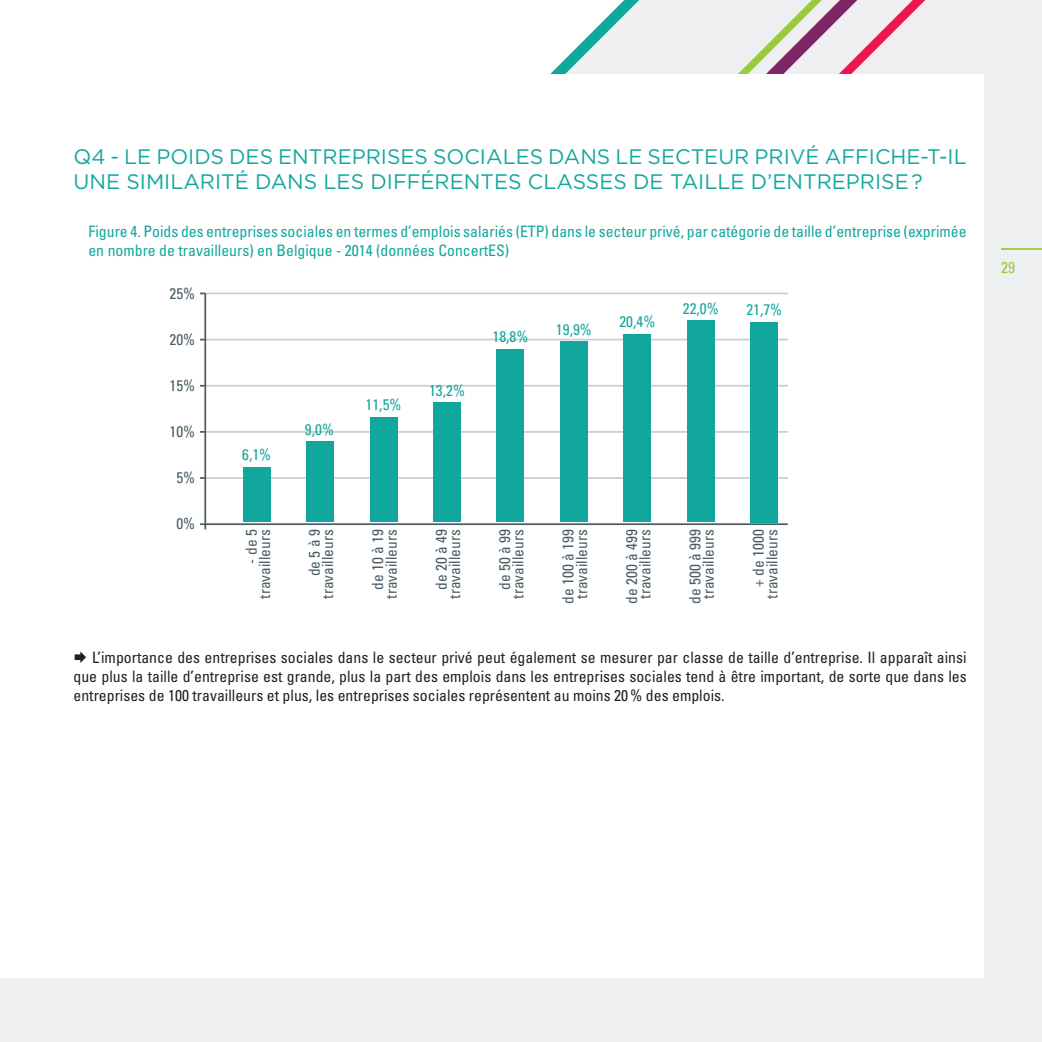
<style>
.page{position:relative;width:1042px;height:1042px;background:#eeeff0}
.page>*{position:absolute;margin:0;border:0;box-sizing:border-box;transform-origin:0 0}
.t1{font:21px/25.2px "Gotham";color:#12a79d}
.t2{font:condensed 15.75px/18.9px "Univers";color:#231f20;text-align:justify}
.t3{font:condensed 15.75px/18.9px "Univers";color:#12a79d}
.t4{font:condensed 15.75px "Univers";color:#99ca3b}
.t5{font:condensed 15.4px/13.5px "Univers";color:#4c5c65;text-align:center}
.t6{font:condensed 15.4px "Univers";color:#12a79d}
</style>
<div class="page">
<svg style="left:0;top:0;width:925px;height:74px"></svg>
<hr style="left:1001px;top:248px;width:41px;height:2px;background:#99ca3b">
<div style="left:0;top:74px;width:983px;height:903px;background:#fff"></div>
<hr style="left:205px;top:385px;width:583px;height:2px;background:#4c5c65">
<hr style="left:205px;top:431px;width:583px;height:2px;background:#4c5c65">
<hr style="left:205px;top:477px;width:583px;height:2px;background:#4c5c65">
<hr style="left:205px;top:523px;width:583px;height:2px;background:#4c5c65">
<hr style="left:205px;top:292px;width:583px;height:2px;background:#4c5c65">
<svg style="left:200px;top:523px;width:6px;height:6px"></svg>
<hr style="left:205px;top:339px;width:583px;height:1px;background:#4c5c65">
<hr style="left:204px;top:293px;width:2px;height:231px;background:#4c5c65">
<div style="left:306px;top:442px;width:28px;height:80px;background:#12a79d"></div>
<div style="left:750px;top:322px;width:28px;height:200px;background:#12a79d"></div>
<div style="left:687px;top:321px;width:27px;height:201px;background:#12a79d"></div>
<div style="left:624px;top:334px;width:27px;height:188px;background:#12a79d"></div>
<div style="left:560px;top:342px;width:27px;height:180px;background:#12a79d"></div>
<div style="left:497px;top:349px;width:27px;height:173px;background:#12a79d"></div>
<div style="left:433px;top:403px;width:28px;height:119px;background:#12a79d"></div>
<div style="left:370px;top:417px;width:27px;height:105px;background:#12a79d"></div>
<div style="left:243px;top:467px;width:27px;height:55px;background:#12a79d"></div>
<h1 class="t1" style="left:74px;top:144px;width:894px">Q4 - LE POIDS DES ENTREPRISES SOCIALES DANS LE SECTEUR PRIVÉ AFFICHE-T-IL<br>UNE SIMILARITÉ DANS LES DIFFÉRENTES CLASSES DE TAILLE D’ENTREPRISE?</h1>
<p class="t3" style="left:88px;top:222px;width:879px">Figure 4. Poids des entreprises sociales en termes d’emplois salariés (ETP) dans le secteur privé, par catégorie de taille d’entreprise (exprimée en nombre de travailleurs) en Belgique - 2014 (données ConcertES)</p>
<p class="t5" style="left:170px;top:286px;width:27px">25%</p>
<p class="t5" style="left:170px;top:332px;width:27px">20%</p>
<p class="t5" style="left:170px;top:378px;width:27px">15%</p>
<p class="t5" style="left:170px;top:424px;width:27px">10%</p>
<p class="t5" style="left:176px;top:470px;width:20px">5%</p>
<p class="t5" style="left:176px;top:517px;width:20px">0%</p>
<p class="t6" style="left:242px;top:445px;width:31px">6,1%</p>
<p class="t6" style="left:305px;top:419px;width:31px">9,0%</p>
<p class="t6" style="left:366px;top:395px;width:37px">11,5%</p>
<p class="t6" style="left:429px;top:380px;width:37px">13,2%</p>
<p class="t6" style="left:492px;top:327px;width:37px">18,8%</p>
<p class="t6" style="left:556px;top:319px;width:37px">19,9%</p>
<p class="t6" style="left:619px;top:312px;width:37px">20,4%</p>
<p class="t6" style="left:683px;top:298px;width:37px">22,0%</p>
<p class="t6" style="left:746px;top:300px;width:37px">21,7%</p>
<p class="t5" style="left:244px;top:599px;width:71px;text-align:right;rotate:-90deg">- de 5 travailleurs</p>
<p class="t5" style="left:561px;top:604px;width:76px;rotate:-90deg">de 100 à 199 travailleurs</p>
<p class="t5" style="left:624px;top:604px;width:76px;rotate:-90deg">de 200 à 499 travailleurs</p>
<p class="t5" style="left:688px;top:604px;width:76px;rotate:-90deg">de 500 à 999 travailleurs</p>
<p class="t5" style="left:751px;top:599px;width:71px;text-align:right;rotate:-90deg">+ de 1000 travailleurs</p>
<p class="t5" style="left:307px;top:599px;width:71px;text-align:right;rotate:-90deg">de 5 à 9 travailleurs</p>
<p class="t5" style="left:371px;top:599px;width:71px;rotate:-90deg">de 10 à 19 travailleurs</p>
<p class="t5" style="left:434px;top:599px;width:71px;rotate:-90deg">de 20 à 49 travailleurs</p>
<p class="t5" style="left:497px;top:599px;width:71px;rotate:-90deg">de 50 à 99 travailleurs</p>
<p class="t2" style="left:74px;top:647px;width:895px">◻ L’importance des entreprises sociales dans le secteur privé peut également se mesurer par classe de taille d’entreprise. Il apparaît ainsi que plus la taille d’entreprise est grande, plus la part des emplois dans les entreprises sociales tend à être important, de sorte que dans les entreprises de 100 travailleurs et plus, les entreprises sociales représentent au moins 20% des emplois.</p>
<p class="t4" style="left:1001px;top:258px;width:15px">29</p>
</div>
